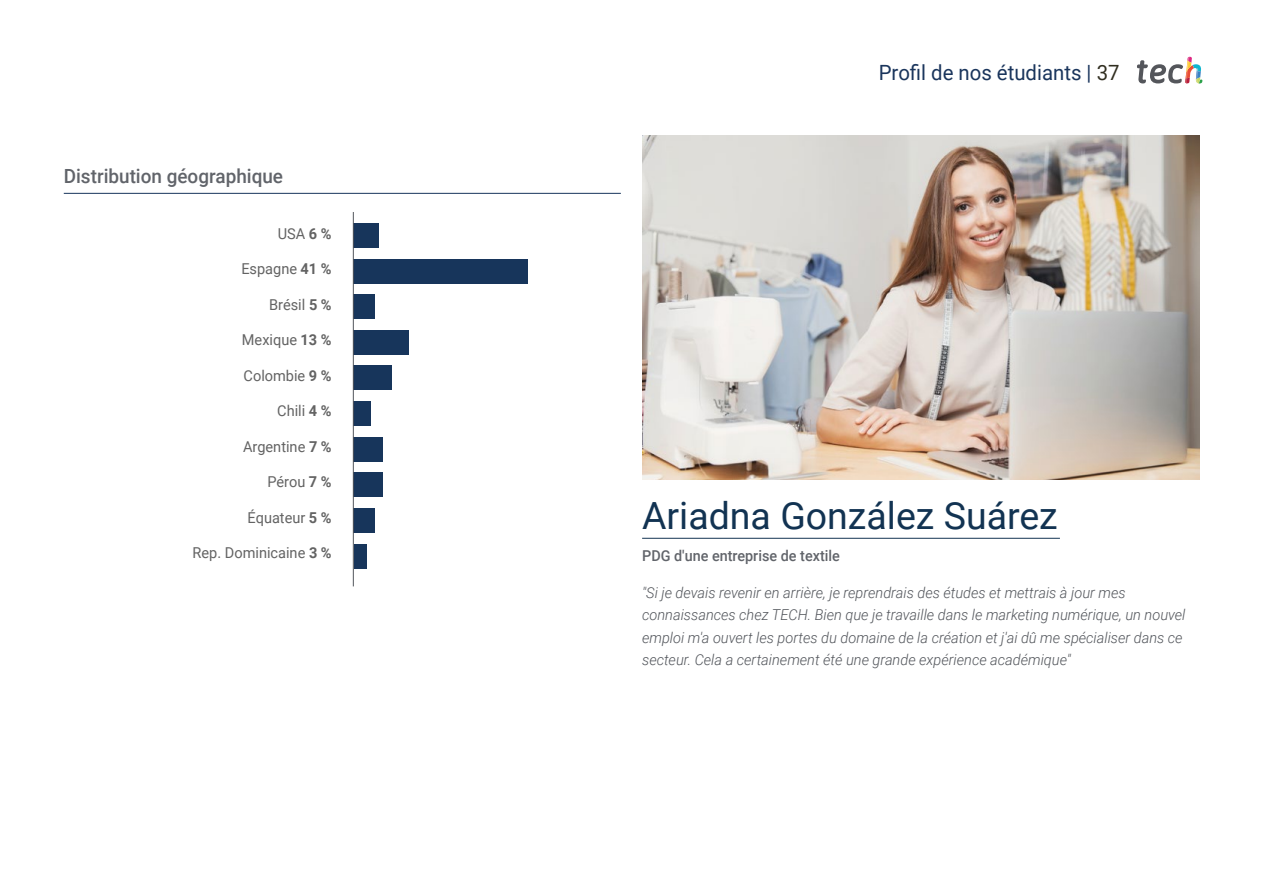
<style>
.page{position:relative;width:1263px;height:893px;background:#fff}
.page>*{position:absolute;margin:0;border:0;box-sizing:border-box;transform-origin:0 0}
.t1{font:37.5px "Roboto";color:#123352}
.t2{font:21px "Roboto";color:#1a355c}
.t3{font:500 19.5px "Roboto";color:#61646a}
.t4{font:italic 300 15px/22.5px "Roboto";color:#52555b}
.t5{font:15px "Roboto";color:#636363}
.t6{font:500 15px "Roboto";color:#61646a;scale:.96 1}
.s1{font-weight:700}
.s2{color:#312e20}
</style>
<div class="page">
<svg style="left:1137px;top:57px;width:65px;height:27px"></svg>
<hr style="left:642px;top:538px;width:418px;height:1px;background:#123352">
<img style="left:642px;top:136px;width:557px;height:343px">
<hr style="left:64px;top:193px;width:557px;height:1px;background:#17355b">
<div style="left:353px;top:223px;width:26px;height:25px;background:#17355b"></div>
<div style="left:353px;top:401px;width:17px;height:25px;background:#17355b"></div>
<div style="left:353px;top:259px;width:175px;height:24px;background:#17355b"></div>
<div style="left:353px;top:437px;width:30px;height:24px;background:#17355b"></div>
<div style="left:354px;top:508px;width:21px;height:25px;background:#17355b"></div>
<div style="left:353px;top:294px;width:22px;height:25px;background:#17355b"></div>
<div style="left:353px;top:472px;width:30px;height:25px;background:#17355b"></div>
<div style="left:354px;top:544px;width:12px;height:24px;background:#17355b"></div>
<div style="left:353px;top:330px;width:56px;height:25px;background:#17355b"></div>
<div style="left:353px;top:366px;width:39px;height:24px;background:#17355b"></div>
<hr style="left:353px;top:212px;width:1px;height:374px;background:#52555b">
<h3 class="t3" style="left:64px;top:162px;width:221px">Distribution géographique</h3>
<p class="t5" style="left:278px;top:223px;width:55px">USA <span class="s1">6 %</span></p>
<p class="t5" style="left:241px;top:258px;width:92px">Espagne <span class="s1">41 %</span></p>
<p class="t5" style="left:269px;top:294px;width:64px">Brésil <span class="s1">5 %</span></p>
<p class="t5" style="left:242px;top:329px;width:91px">Mexique <span class="s1">13 %</span></p>
<p class="t5" style="left:244px;top:365px;width:90px">Colombie <span class="s1">9 %</span></p>
<p class="t5" style="left:277px;top:400px;width:56px">Chili <span class="s1">4 %</span></p>
<p class="t5" style="left:243px;top:436px;width:90px">Argentine <span class="s1">7 %</span></p>
<p class="t5" style="left:267px;top:471px;width:66px">Pérou <span class="s1">7 %</span></p>
<p class="t5" style="left:248px;top:507px;width:86px">Équateur <span class="s1">5 %</span></p>
<p class="t5" style="left:193px;top:542px;width:141px">Rep. Dominicaine <span class="s1">3 %</span></p>
<h2 class="t2" style="left:879px;top:57px;width:242px">Profil de nos étudiants | <span class="s2">37</span></h2>
<h1 class="t1" style="left:642px;top:489px;width:417px">Ariadna González Suárez</h1>
<p class="t6" style="left:642px;top:545px;width:207px">PDG d'une entreprise de textile</p>
<p class="t4" style="left:642px;top:580px;width:545px">"Si je devais revenir en arrière, je reprendrais des études et mettrais à jour mes connaissances chez TECH. Bien que je travaille dans le marketing numérique, un nouvel emploi m'a ouvert les portes du domaine de la création et j'ai dû me spécialiser dans ce secteur. Cela a certainement été une grande expérience académique"</p>
</div>
